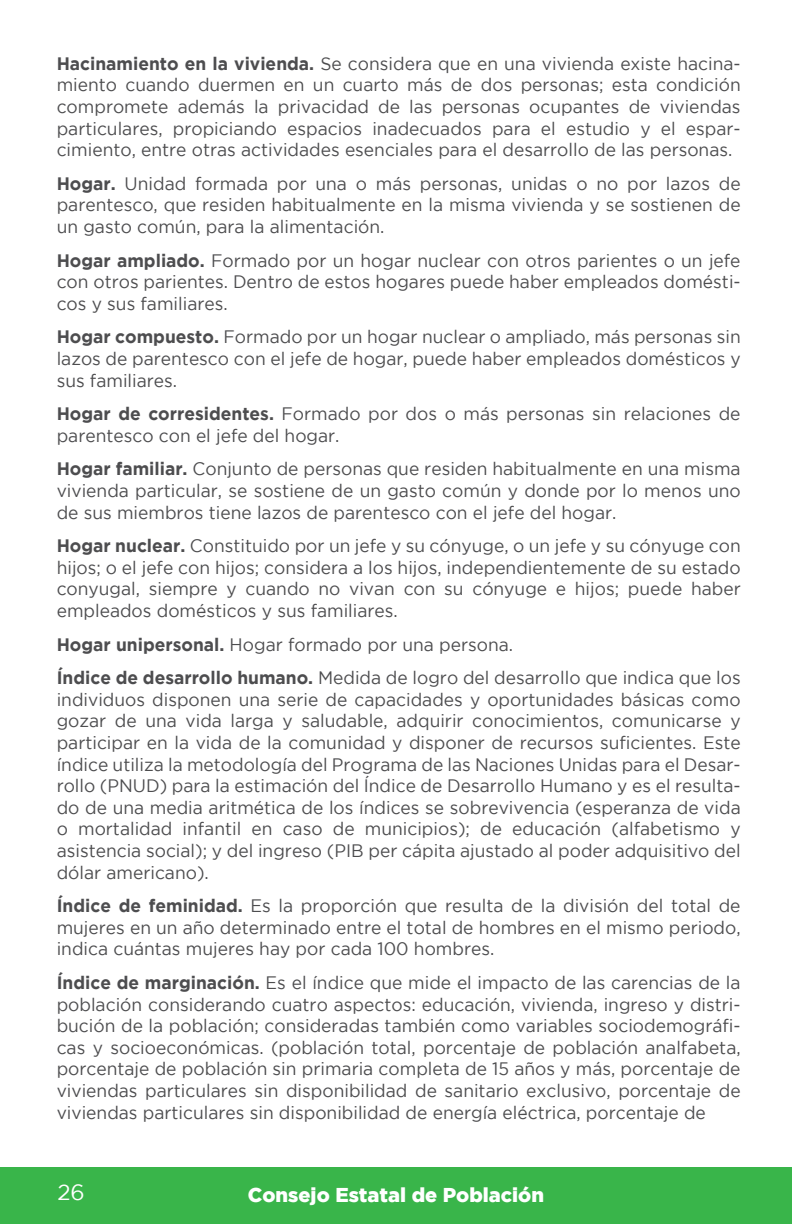
<style>
.page{position:relative;width:792px;height:1224px;background:#fff}
.page>*{position:absolute;margin:0;border:0;box-sizing:border-box;transform-origin:0 0}
.t1{font:22px "Gotham";color:#fff}
.t2{font:900 20px "Gotham";color:#fff}
.t3{font:18px/21.6px "Gotham";color:#4d4d4f;text-align:justify}
.s1{font-weight:700}
</style>
<div class="page">
<div style="left:0;top:1167px;width:792px;height:57px;background:#39b54a"></div>
<p class="t3" style="left:57px;top:52px;width:686px"><span class="s1">Hacinamiento en la vivienda.</span> Se considera que en una vivienda existe hacina&shy;miento cuando duermen en un cuarto más de dos personas; esta condición compromete además la privacidad de las personas ocupantes de viviendas particulares, propiciando espacios inadecuados para el estudio y el espar&shy;cimiento, entre otras actividades esenciales para el desarrollo de las personas.</p>
<p class="t3" style="left:57px;top:172px;width:686px"><span class="s1">Hogar.</span> Unidad formada por una o más personas, unidas o no por lazos de parentesco, que residen habitualmente en la misma vivienda y se sostienen de un gasto común, para la alimentación.</p>
<p class="t3" style="left:57px;top:249px;width:685px"><span class="s1">Hogar ampliado.</span> Formado por un hogar nuclear con otros parientes o un jefe con otros parientes. Dentro de estos hogares puede haber empleados domésti&shy;cos y sus familiares.</p>
<p class="t3" style="left:57px;top:326px;width:686px"><span class="s1">Hogar compuesto.</span> Formado por un hogar nuclear o ampliado, más personas sin lazos de parentesco con el jefe de hogar, puede haber empleados domésticos y sus familiares.</p>
<p class="t3" style="left:57px;top:403px;width:685px"><span class="s1">Hogar de corresidentes.</span> Formado por dos o más personas sin relaciones de parentesco con el jefe del hogar.</p>
<p class="t3" style="left:57px;top:458px;width:686px"><span class="s1">Hogar familiar.</span> Conjunto de personas que residen habitualmente en una misma vivienda particular, se sostiene de un gasto común y donde por lo menos uno de sus miembros tiene lazos de parentesco con el jefe del hogar.</p>
<p class="t3" style="left:57px;top:535px;width:686px"><span class="s1">Hogar nuclear.</span> Constituido por un jefe y su cónyuge, o un jefe y su cónyuge con hijos; o el jefe con hijos; considera a los hijos, independientemente de su estado conyugal, siempre y cuando no vivan con su cónyuge e hijos; puede haber empleados domésticos y sus familiares.</p>
<p class="t3" style="left:57px;top:627px;width:686px;line-height:33.6px"><span class="s1">Hogar unipersonal.</span> Hogar formado por una persona.<br><span class="s1">Índice de desarrollo humano.</span> Medida de logro del desarrollo que indica que los</p>
<p class="t3" style="left:57px;top:688px;width:686px">individuos disponen una serie de capacidades y oportunidades básicas como gozar de una vida larga y saludable, adquirir conocimientos, comunicarse y participar en la vida de la comunidad y disponer de recursos suficientes. Este índice utiliza la metodología del Programa de las Naciones Unidas para el Desar&shy;rollo (PNUD) para la estimación del Índice de Desarrollo Humano y es el resulta&shy;do de una media aritmética de los índices se sobrevivencia (esperanza de vida o mortalidad infantil en caso de municipios); de educación (alfabetismo y asistencia social); y del ingreso (PIB per cápita ajustado al poder adquisitivo del dólar americano).</p>
<p class="t3" style="left:57px;top:895px;width:686px"><span class="s1">Índice de feminidad.</span> Es la proporción que resulta de la división del total de mujeres en un año determinado entre el total de hombres en el mismo periodo, indica cuántas mujeres hay por cada 100 hombres.</p>
<p class="t3" style="left:57px;top:972px;width:686px"><span class="s1">Índice de marginación.</span> Es el índice que mide el impacto de las carencias de la población considerando cuatro aspectos: educación, vivienda, ingreso y distri&shy;bución de la población; consideradas también como variables sociodemográfi&shy;cas y socioeconómicas. (población total, porcentaje de población analfabeta, porcentaje de población sin primaria completa de 15 años y más, porcentaje de viviendas particulares sin disponibilidad de sanitario exclusivo, porcentaje de viviendas particulares sin disponibilidad de energía eléctrica, porcentaje de</p>
<p class="t1" style="left:57px;top:1180px;width:29px">26</p>
<p class="t2" style="left:248px;top:1183px;width:298px">Consejo Estatal de Población</p>
</div>
